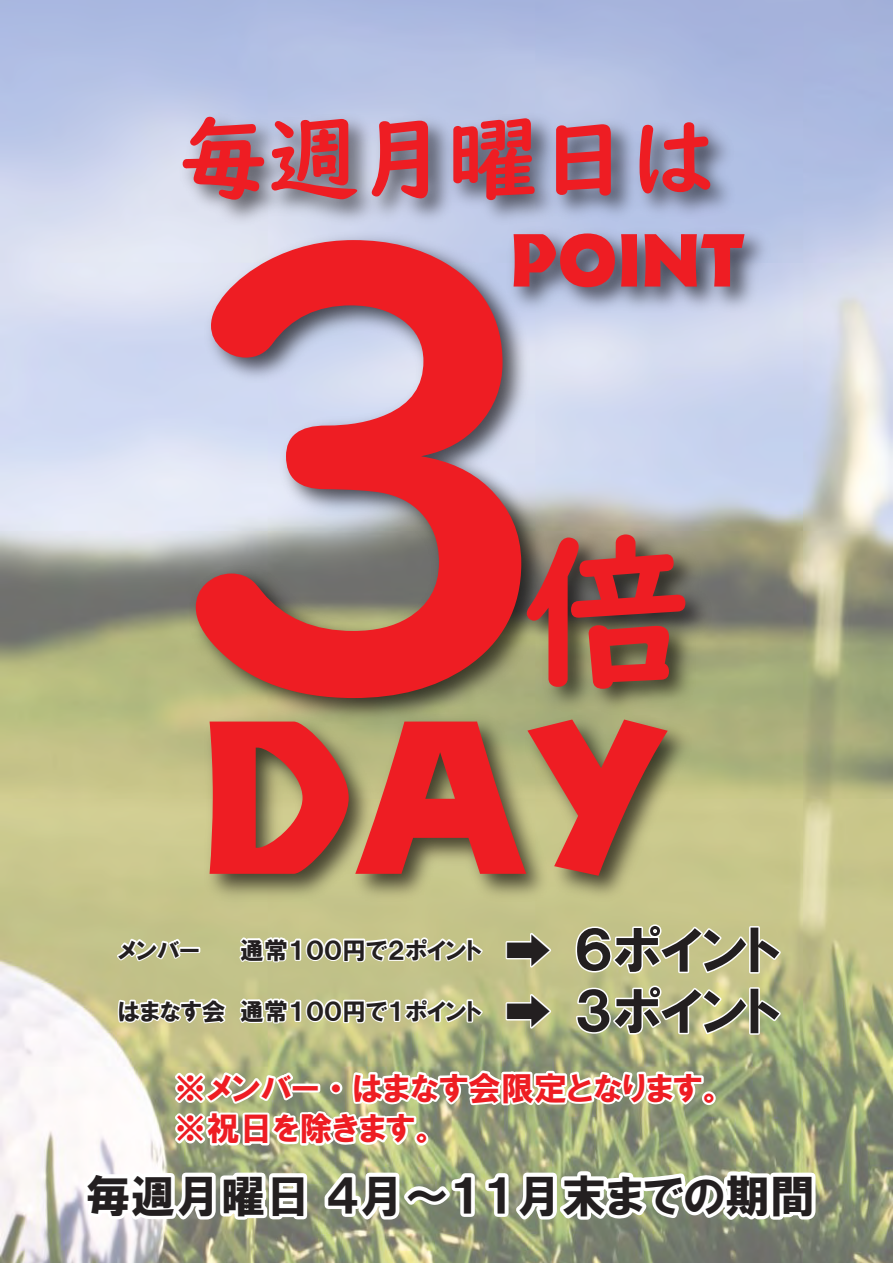
<style>
.page{position:relative;width:893px;height:1263px;background:#fff}
.page>*{position:absolute;margin:0;border:0;box-sizing:border-box;transform-origin:0 0}
.t1{font:600px "UD Digi Kyokasho N B";color:#ee1d23}
.t2{font:200.7px "Istanbul";color:#ee1d23}
.t3{font:169.65px "UD Digi Kyokasho N B";color:#ee1d23}
.t4{font:90px "UD Digi Kyokasho N B";color:#ee1d23}
.t5{font:69px "Istanbul";color:#ee1d23}
.t6{font:52.5px "HGP Soei Kakugothic UB";color:#231f20}
.t7{font:45px "HGP Soei Kakugothic UB";color:#231f20}
.t8{font:33px/40.5px "HGP Soei Kakugothic UB";color:#ee1d23}
.t9{font:24px "HGP Soei Kakugothic UB";color:#231f20}
.s1{font-family:"Koz Go Pr 6 N";font-size:46.5px}
</style>
<div class="page">
<img style="left:0;top:0;width:893px;height:1263px">
<img style="left:166px;top:100px;width:587px;height:113px">
<img style="left:46px;top:156px;width:678px;height:717px">
<img style="left:188px;top:684px;width:514px;height:268px">
<img style="left:498px;top:213px;width:280px;height:123px">
<svg style="left:114px;top:936px;width:69px;height:28px"></svg>
<div style="left:179px;top:947px;width:21px;height:6px;border:3px solid #fff"></div>
<svg style="left:237px;top:934px;width:248px;height:31px"></svg>
<svg style="left:237px;top:996px;width:248px;height:30px"></svg>
<svg style="left:504px;top:928px;width:50px;height:45px;background:#cdcc9c"></svg>
<svg style="left:574px;top:923px;width:210px;height:53px"></svg>
<svg style="left:117px;top:997px;width:112px;height:37px"></svg>
<svg style="left:504px;top:989px;width:50px;height:45px;background:#cecd9b"></svg>
<svg style="left:574px;top:984px;width:210px;height:53px"></svg>
<svg style="left:77px;top:1054px;width:742px;height:209px"></svg>
<h3 class="t4" style="left:179px;top:105px;width:541px">毎週月曜日は</h3>
<h1 class="t1" style="left:59px;top:115px;width:602px">３</h1>
<h3 class="t5" style="left:510px;top:211px;width:237px">POINT</h3>
<h3 class="t3" style="left:521px;top:511px;width:171px">倍</h3>
<h2 class="t2" style="left:200px;top:653px;width:470px">DAY</h2>
<p class="t9" style="left:118px;top:938px;width:84px">メンバー</p>
<p class="t9" style="left:240px;top:938px;width:243px">通常１００円で２ポイント</p>
<p class="t9" style="left:240px;top:999px;width:243px">通常１００円で１ポイント</p>
<p class="t9" style="left:118px;top:999px;width:110px">はまなす会</p>
<h3 class="t6" style="left:505px;top:924px;width:277px"><span class="s1">➡</span> ６ポイント</h3>
<h3 class="t6" style="left:505px;top:985px;width:277px"><span class="s1">➡</span> ３ポイント</h3>
<h3 class="t8" style="left:174px;top:1067px;width:552px">※メンバー・はまなす会限定となります。※祝日を除きます。</h3>
<h3 class="t7" style="left:86px;top:1173px;width:731px">毎週月曜日 ４月～１１月末までの期間</h3>
</div>
